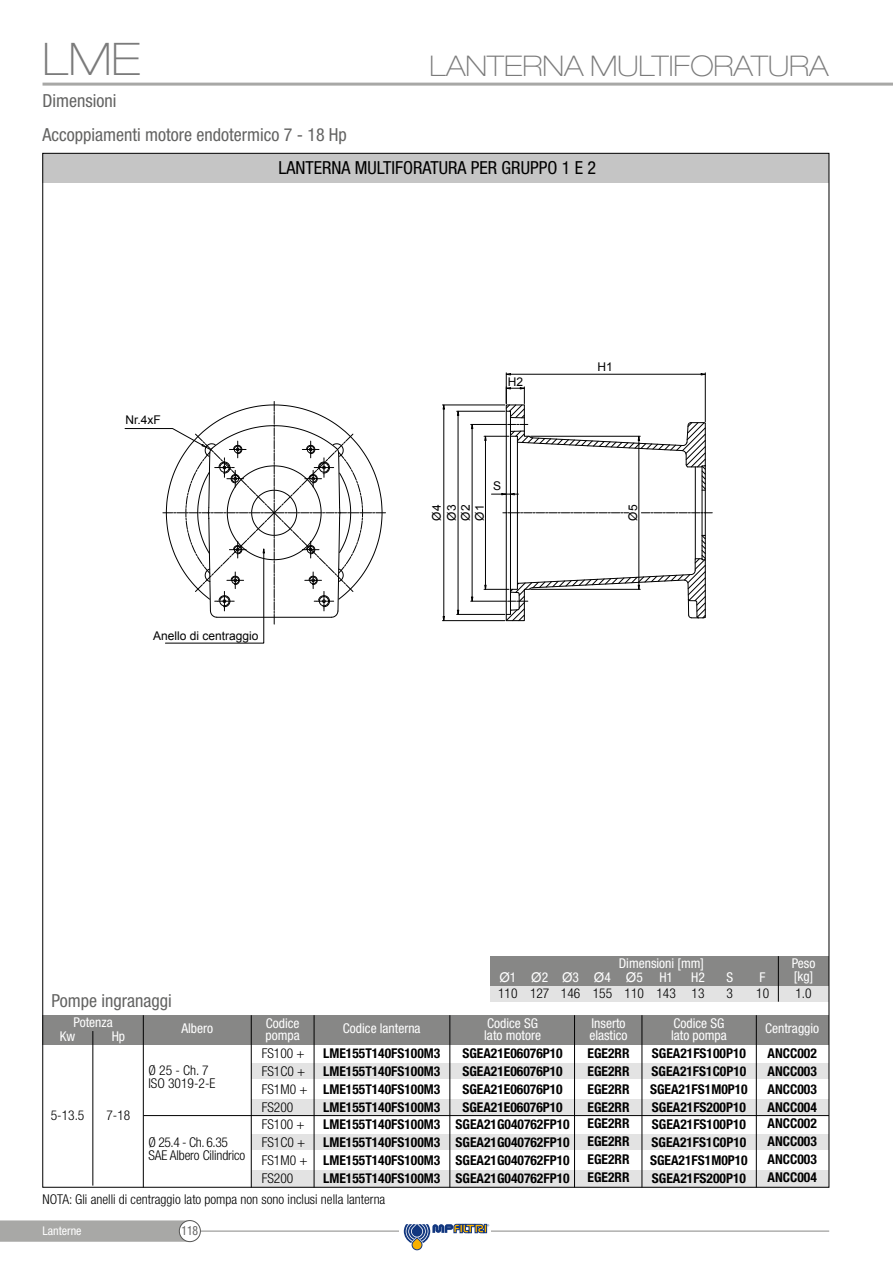
<style>
.page{position:relative;width:893px;height:1263px;background:#fff}
.page>*{position:absolute;margin:0;border:0;box-sizing:border-box;transform-origin:0 0}
.t1{font:100 expanded 45px "Helvetica Neue LT Std";color:#7b7b7b}
.t2{font:100 expanded 28.5px "Helvetica Neue LT Std";color:#7b7b7b}
.t3{font:condensed 18px "Helvetica Neue LT Std";color:#636362}
.t4{font:condensed 18px "Helvetica Neue LT Std";color:#000}
.t5{font:700 condensed 13.5px/17.9px "Helvetica Neue LT Std";color:#000;text-align:justify}
.t6{font:300 condensed 13.5px/17.9px "Helvetica Neue LT Std";color:#000}
.t7{font:condensed 13.5px/12px "Helvetica Neue LT Std";color:#fff}
.t8{font:13.5px "Arial";color:#fff}
.t9{font:condensed 12.75px "Helvetica Neue LT Std";color:#636362;scale:.92 1}
.t10{font:12px/14.2px "Arial";color:#000;text-align:justify}
.t11{font:condensed 12px "Helvetica Neue LT Std";color:#fff}
.s1{font-family:"Helvetica Neue LT Std";font-stretch:condensed}
.s2{font-family:"Arial";font-stretch:normal}
</style>
<div class="page">
<hr style="left:43px;top:83px;width:850px;height:3px;background:#a8a8a6">
<div style="left:490px;top:956px;width:339px;height:30px;background:#878786"></div>
<div style="left:490px;top:986px;width:339px;height:16px;background:#e3e3e3"></div>
<hr style="left:778px;top:956px;width:1px;height:46px;background:#000">
<div style="left:251px;top:1099px;width:578px;height:16px;background:#e3e3e3"></div>
<div style="left:251px;top:1170px;width:578px;height:17px;background:#e3e3e3"></div>
<div style="left:43px;top:1015px;width:786px;height:30px;background:#878786"></div>
<div style="left:251px;top:1063px;width:578px;height:16px;background:#e3e3e3"></div>
<div style="left:251px;top:1134px;width:578px;height:15px;background:#e3e3e3"></div>
<hr style="left:93px;top:1031px;width:1px;height:154px;background:#000">
<hr style="left:143px;top:1015px;width:1px;height:172px;background:#000">
<hr style="left:251px;top:1015px;width:1px;height:172px;background:#000">
<hr style="left:314px;top:1015px;width:1px;height:172px;background:#000">
<hr style="left:574px;top:1015px;width:1px;height:172px;background:#000">
<hr style="left:642px;top:1015px;width:1px;height:172px;background:#000">
<hr style="left:756px;top:1015px;width:1px;height:172px;background:#000">
<hr style="left:450px;top:1015px;width:1px;height:172px;background:#000">
<hr style="left:143px;top:1115px;width:686px;height:1px;background:#000">
<div style="left:43px;top:153px;width:786px;height:30px;background:#c5c5c5"></div>
<svg style="left:124px;top:372px;width:589px;height:272px"></svg>
<hr style="left:200px;top:1231px;width:629px;height:1px;background:#878786">
<svg style="left:0;top:1220px;width:195px;height:22px;background:#aaaaa8"></svg>
<div style="left:179px;top:1220px;width:21px;height:21px;background:#fff;border-radius:50%"></div>
<div style="left:179px;top:1220px;width:21px;height:22px;border:1px solid #565655;border-radius:50%"></div>
<svg style="left:404px;top:1224px;width:85px;height:26px"></svg>
<h1 class="t1" style="left:43px;top:32px;width:100px">LME</h1>
<h3 class="t3" style="left:43px;top:91px;width:75px">Dimensioni</h3>
<h3 class="t3" style="left:43px;top:125px;width:306px">Accoppiamenti motore endotermico 7 - 18 Hp</h3>
<h2 class="t2" style="left:430px;top:49px;width:401px">LANTERNA MULTIFORATURA</h2>
<h3 class="t4" style="left:278px;top:157px;width:319px">LANTERNA MULTIFORATURA PER GRUPPO 1 E 2</h3>
<p class="t10" style="left:125px;top:413px;width:37px">Nr.4xF</p>
<p class="t10" style="left:153px;top:628px;width:107px">Anello di centraggio</p>
<p class="t10" style="left:508px;top:375px;width:17px">H2</p>
<p class="t10" style="left:493px;top:479px;width:10px">S</p>
<p class="t10" style="left:598px;top:360px;width:17px">H1</p>
<p class="t10" style="left:430px;top:521px;width:18px;rotate:-90deg">Ø4<br>Ø3<br>Ø2<br>Ø1</p>
<p class="t10" style="left:626px;top:521px;width:18px;rotate:-90deg">Ø5</p>
<h3 class="t3" style="left:51px;top:990px;width:122px">Pompe ingranaggi</h3>
<p class="t7" style="left:73px;top:1016px;width:41px">Potenza</p>
<p class="t7" style="left:60px;top:1030px;width:17px">Kw</p>
<p class="t7" style="left:112px;top:1030px;width:15px">Hp</p>
<p class="t6" style="left:51px;top:1106px;width:35px">5-13.5</p>
<p class="t6" style="left:106px;top:1106px;width:25px">7-18</p>
<p class="t7" style="left:181px;top:1022px;width:33px">Albero</p>
<p class="t7" style="left:265px;top:1017px;width:36px">Codice pompa</p>
<p class="t6" style="left:262px;top:1044px;width:47px">FS100 +<br>FS1C0 +<br>FS1M0 +<br>FS200<br>FS100 +<br>FS1C0 +<br>FS1M0 +<br>FS200</p>
<p class="t6" style="left:148px;top:1063px;width:69px;line-height:13.5px">Ø 25 - Ch. 7<br>ISO 3019-2-E</p>
<p class="t6" style="left:148px;top:1135px;width:98px;line-height:13.5px">Ø 25.4 - Ch. 6.35<br>SAE Albero Cilindrico</p>
<p class="t7" style="left:619px;top:957px;width:87px">Dimensioni [mm]</p>
<p class="t6" style="left:498px;top:984px;width:147px">110 127 146 155 110</p>
<p class="t6" style="left:692px;top:984px;width:14px">13</p>
<p class="t6" style="left:726px;top:984px;width:8px">3</p>
<p class="t6" style="left:756px;top:984px;width:14px">10</p>
<p class="t8" style="left:499px;top:968px;width:50px">Ø<span class="s1">1</span> Ø<span class="s1">2</span></p>
<p class="t7" style="left:562px;top:971px;width:113px"><span class="s2">Ø</span>3 <span class="s2">Ø</span>4 <span class="s2">Ø</span>5 H1</p>
<p class="t7" style="left:691px;top:971px;width:15px">H2</p>
<p class="t7" style="left:727px;top:971px;width:8px">S</p>
<p class="t7" style="left:759px;top:971px;width:7px">F</p>
<p class="t6" style="left:656px;top:984px;width:21px">143</p>
<p class="t7" style="left:792px;top:956px;width:25px;line-height:13.5px">Peso [kg]</p>
<p class="t6" style="left:795px;top:984px;width:18px">1.0</p>
<p class="t7" style="left:343px;top:1022px;width:79px">Codice lanterna</p>
<p class="t7" style="left:484px;top:1017px;width:58px">Codice SG lato motore</p>
<p class="t7" style="left:671px;top:1017px;width:57px">Codice SG lato pompa</p>
<p class="t7" style="left:589px;top:1017px;width:40px">Inserto elastico</p>
<p class="t7" style="left:765px;top:1022px;width:56px">Centraggio</p>
<p class="t5" style="left:587px;top:1044px;width:43px">EGE2RR EGE2RR EGE2RR EGE2RR EGE2RR EGE2RR EGE2RR EGE2RR</p>
<p class="t5" style="left:768px;top:1044px;width:51px">ANCC002<br>ANCC003<br>ANCC003<br>ANCC004<br>ANCC002<br>ANCC003<br>ANCC003<br>ANCC004</p>
<p class="t5" style="left:323px;top:1044px;width:119px">LME155T140FS100M3<br>LME155T140FS100M3<br>LME155T140FS100M3<br>LME155T140FS100M3<br>LME155T140FS100M3<br>LME155T140FS100M3<br>LME155T140FS100M3<br>LME155T140FS100M3</p>
<p class="t5" style="left:456px;top:1044px;width:116px;text-align:center">SGEA21E06076P10<br>SGEA21E06076P10<br>SGEA21E06076P10<br>SGEA21E06076P10<br>SGEA21G040762FP10<br>SGEA21G040762FP10<br>SGEA21G040762FP10<br>SGEA21G040762FP10</p>
<p class="t5" style="left:650px;top:1044px;width:99px;text-align:left">SGEA21FS100P10<br>SGEA21FS1C0P10<br>SGEA21FS1M0P10<br>SGEA21FS200P10<br>SGEA21FS100P10<br>SGEA21FS1C0P10<br>SGEA21FS1M0P10<br>SGEA21FS200P10</p>
<p class="t6" style="left:43px;top:1190px;width:344px">NOTA: Gli anelli di centraggio lato pompa non sono inclusi nella lanterna</p>
<p class="t11" style="left:43px;top:1223px;width:41px">Lanterne</p>
<p class="t9" style="left:182px;top:1223px;width:19px">118</p>
</div>
